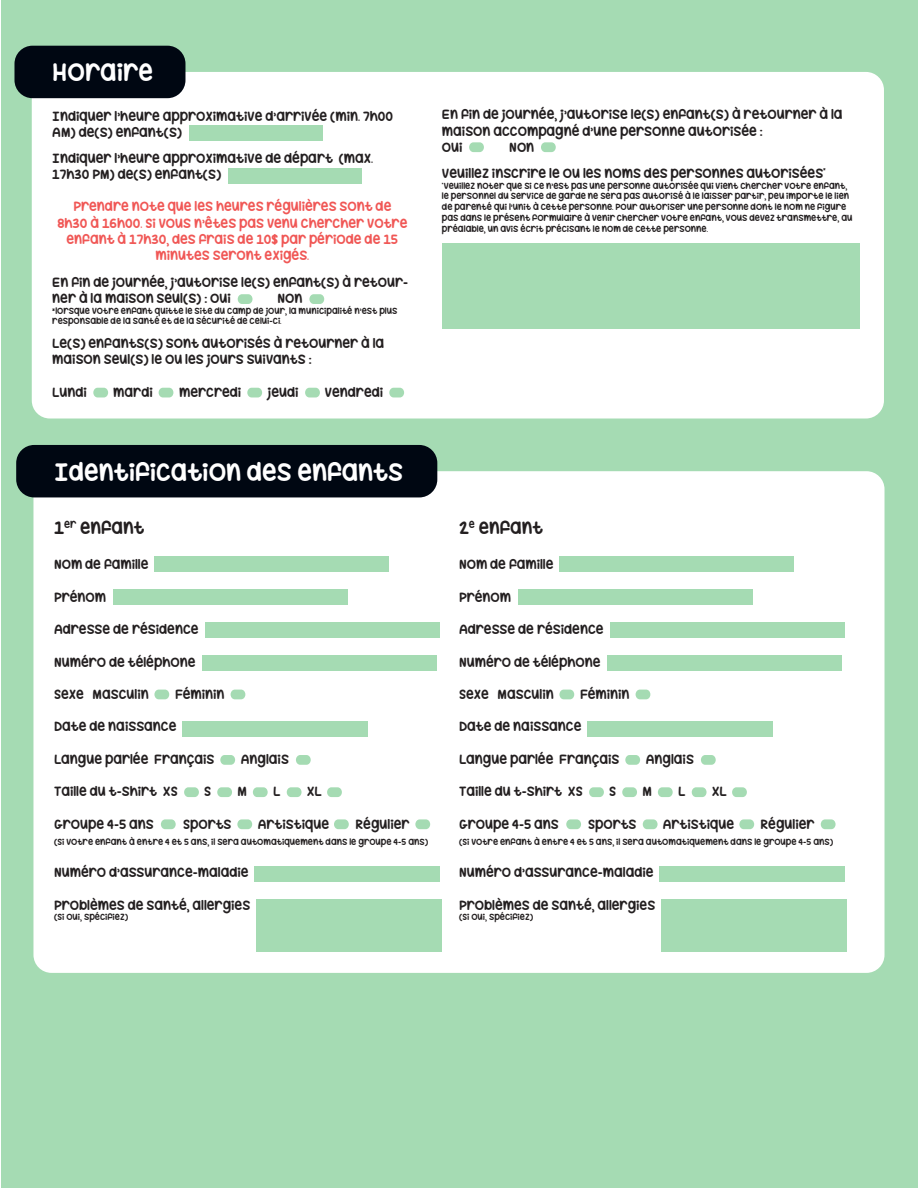
<style>
.page{position:relative;width:918px;height:1188px;background:#fff}
.page>*{position:absolute;margin:0;border:0;box-sizing:border-box;transform-origin:0 0}
.t1{font:25.5px "Hug Me Tight";color:#fff}
.t2{font:18px "Hug Me Tight";color:#231f20}
.t3{font:13.5px/16.2px "Hug Me Tight";color:#231f20}
.t4{font:13.5px/16.2px "Hug Me Tight";color:#f05755;text-align:center}
.t5{font:9px/10.8px "Hug Me Tight";color:#231f20}
</style>
<div class="page">
<div style="left:1px;top:0;width:917px;height:1188px;background:#a5dbb3"></div>
<div style="left:32px;top:72px;width:852px;height:347px;background:#fff;border-radius:18px"></div>
<div style="left:14px;top:46px;width:171px;height:52px;background:#000712;border-radius:18px"></div>
<div style="left:189px;top:125px;width:133px;height:16px;background:#a5dbb3"></div>
<div style="left:442px;top:243px;width:418px;height:85px;background:#a5dbb3"></div>
<div style="left:228px;top:168px;width:134px;height:15px;background:#a5dbb3"></div>
<div style="left:238px;top:294px;width:15px;height:10px;background:#a5dbb3;border-radius:5px"></div>
<div style="left:93px;top:388px;width:15px;height:9px;background:#a5dbb3;border-radius:5px"></div>
<div style="left:159px;top:388px;width:14px;height:9px;background:#a5dbb3;border-radius:5px"></div>
<div style="left:247px;top:388px;width:15px;height:9px;background:#a5dbb3;border-radius:5px"></div>
<div style="left:305px;top:388px;width:15px;height:9px;background:#a5dbb3;border-radius:5px"></div>
<div style="left:389px;top:388px;width:15px;height:9px;background:#a5dbb3;border-radius:5px"></div>
<div style="left:309px;top:294px;width:15px;height:10px;background:#a5dbb3;border-radius:5px"></div>
<div style="left:469px;top:142px;width:15px;height:10px;background:#a5dbb3;border-radius:5px"></div>
<div style="left:541px;top:142px;width:15px;height:10px;background:#a5dbb3;border-radius:5px"></div>
<div style="left:33px;top:471px;width:852px;height:502px;background:#fff;border-radius:18px"></div>
<div style="left:16px;top:445px;width:421px;height:52px;background:#000712;border-radius:18px"></div>
<div style="left:154px;top:556px;width:235px;height:16px;background:#a5dbb3"></div>
<div style="left:559px;top:556px;width:235px;height:16px;background:#a5dbb3"></div>
<div style="left:113px;top:589px;width:234px;height:16px;background:#a5dbb3"></div>
<div style="left:518px;top:589px;width:234px;height:16px;background:#a5dbb3"></div>
<div style="left:205px;top:622px;width:235px;height:16px;background:#a5dbb3"></div>
<div style="left:610px;top:622px;width:235px;height:16px;background:#a5dbb3"></div>
<div style="left:202px;top:655px;width:234px;height:16px;background:#a5dbb3"></div>
<div style="left:607px;top:655px;width:234px;height:16px;background:#a5dbb3"></div>
<div style="left:182px;top:721px;width:186px;height:16px;background:#a5dbb3"></div>
<div style="left:587px;top:721px;width:186px;height:16px;background:#a5dbb3"></div>
<div style="left:254px;top:866px;width:186px;height:16px;background:#a5dbb3"></div>
<div style="left:659px;top:866px;width:186px;height:16px;background:#a5dbb3"></div>
<div style="left:256px;top:900px;width:186px;height:52px;background:#a5dbb3"></div>
<div style="left:661px;top:900px;width:186px;height:52px;background:#a5dbb3"></div>
<div style="left:154px;top:690px;width:15px;height:9px;background:#a5dbb3;border-radius:5px"></div>
<div style="left:559px;top:690px;width:15px;height:9px;background:#a5dbb3;border-radius:5px"></div>
<div style="left:220px;top:755px;width:15px;height:10px;background:#a5dbb3;border-radius:5px"></div>
<div style="left:625px;top:755px;width:15px;height:10px;background:#a5dbb3;border-radius:5px"></div>
<div style="left:184px;top:787px;width:15px;height:10px;background:#a5dbb3;border-radius:5px"></div>
<div style="left:161px;top:819px;width:15px;height:10px;background:#a5dbb3;border-radius:5px"></div>
<div style="left:566px;top:819px;width:15px;height:10px;background:#a5dbb3;border-radius:5px"></div>
<div style="left:237px;top:819px;width:15px;height:10px;background:#a5dbb3;border-radius:5px"></div>
<div style="left:643px;top:819px;width:15px;height:10px;background:#a5dbb3;border-radius:5px"></div>
<div style="left:334px;top:819px;width:15px;height:10px;background:#a5dbb3;border-radius:5px"></div>
<div style="left:739px;top:819px;width:15px;height:10px;background:#a5dbb3;border-radius:5px"></div>
<div style="left:415px;top:819px;width:15px;height:10px;background:#a5dbb3;border-radius:5px"></div>
<div style="left:821px;top:819px;width:15px;height:10px;background:#a5dbb3;border-radius:5px"></div>
<div style="left:589px;top:787px;width:15px;height:10px;background:#a5dbb3;border-radius:5px"></div>
<div style="left:217px;top:787px;width:15px;height:10px;background:#a5dbb3;border-radius:5px"></div>
<div style="left:622px;top:787px;width:15px;height:10px;background:#a5dbb3;border-radius:5px"></div>
<div style="left:253px;top:787px;width:15px;height:10px;background:#a5dbb3;border-radius:5px"></div>
<div style="left:658px;top:787px;width:15px;height:10px;background:#a5dbb3;border-radius:5px"></div>
<div style="left:287px;top:787px;width:15px;height:10px;background:#a5dbb3;border-radius:5px"></div>
<div style="left:692px;top:787px;width:15px;height:10px;background:#a5dbb3;border-radius:5px"></div>
<div style="left:327px;top:787px;width:15px;height:10px;background:#a5dbb3;border-radius:5px"></div>
<div style="left:732px;top:787px;width:15px;height:10px;background:#a5dbb3;border-radius:5px"></div>
<div style="left:296px;top:755px;width:15px;height:10px;background:#a5dbb3;border-radius:5px"></div>
<div style="left:701px;top:755px;width:15px;height:10px;background:#a5dbb3;border-radius:5px"></div>
<div style="left:231px;top:690px;width:14px;height:9px;background:#a5dbb3;border-radius:5px"></div>
<div style="left:636px;top:690px;width:14px;height:9px;background:#a5dbb3;border-radius:5px"></div>
<p class="t1" style="left:52px;top:56px;width:102px">HORAIRE</p>
<p class="t3" style="left:52px;top:108px;width:342px">INDIQUER L’HEURE APPROXIMATIVE D’ARRIVÉE (MIN. 7H00<br>AM) DE(S) ENFANT(S)</p>
<p class="t3" style="left:52px;top:150px;width:323px">INDIQUER L’HEURE APPROXIMATIVE DE DÉPART (MAX.<br>17H30 PM) DE(S) ENFANT(S)</p>
<p class="t4" style="left:57px;top:199px;width:352px">PRENDRE NOTE QUE LES HEURES RÉGULIÈRES SONT DE 8H30 À 16H00. SI VOUS N’ÊTES PAS VENU CHERCHER VOTRE ENFANT À 17H30, DES FRAIS DE 10$ PAR PÉRIODE DE 15<br>MINUTES SERONT EXIGÉS.</p>
<p class="t3" style="left:52px;top:274px;width:357px">EN FIN DE JOURNÉE, J’AUTORISE LE(S) ENFANT(S) À RETOUR-<br>NER À LA MAISON SEUL(S) : OUI</p>
<p class="t3" style="left:278px;top:290px;width:27px">NON</p>
<p class="t5" style="left:52px;top:305px;width:347px">*LORSQUE VOTRE ENFANT QUITTE LE SITE DU CAMP DE JOUR, LA MUNICIPALITÉ N’EST PLUS<br>RESPONSABLE DE LA SANTÉ ET DE LA SÉCURITÉ DE CELUI-CI.</p>
<p class="t3" style="left:52px;top:335px;width:334px">LE(S) ENFANTS(S) SONT AUTORISÉS À RETOURNER À LA<br>MAISON SEUL(S) LE OU LES JOURS SUIVANTS :</p>
<p class="t3" style="left:52px;top:384px;width:36px">LUNDI</p>
<p class="t3" style="left:113px;top:384px;width:41px">MARDI</p>
<p class="t3" style="left:179px;top:384px;width:64px">MERCREDI</p>
<p class="t3" style="left:268px;top:384px;width:33px">JEUDI</p>
<p class="t3" style="left:325px;top:384px;width:60px">VENDREDI</p>
<p class="t1" style="left:54px;top:455px;width:351px">IDENTIFICATION DES ENFANTS</p>
<p class="t3" style="left:442px;top:107px;width:402px">EN FIN DE JOURNÉE, J’AUTORISE LE(S) ENFANT(S) À RETOURNER À LA<br>MAISON ACCOMPAGNÉ D’UNE PERSONNE AUTORISÉE :</p>
<p class="t3" style="left:442px;top:139px;width:22px">OUI</p>
<p class="t3" style="left:509px;top:139px;width:27px">NON</p>
<p class="t3" style="left:442px;top:165px;width:386px">VEUILLEZ INSCRIRE LE OU LES NOMS DES PERSONNES AUTORISÉES<sup>*</sup></p>
<p class="t5" style="left:442px;top:180px;width:412px"><sup>*</sup>VEUILLEZ NOTER QUE SI CE N’EST PAS UNE PERSONNE AUTORISÉE QUI VIENT CHERCHER VOTRE ENFANT, LE PERSONNEL DU SERVICE DE GARDE NE SERA PAS AUTORISÉ À LE LAISSER PARTIR, PEU IMPORTE LE LIEN DE PARENTÉ QUI L’UNIT À CETTE PERSONNE. POUR AUTORISER UNE PERSONNE DONT LE NOM NE FIGURE PAS DANS LE PRÉSENT FORMULAIRE À VENIR CHERCHER VOTRE ENFANT, VOUS DEVEZ TRANSMETTRE, AU PRÉALABLE, UN AVIS ÉCRIT PRÉCISANT LE NOM DE CETTE PERSONNE.</p>
<p class="t2" style="left:54px;top:516px;width:92px">1<sup>ER</sup> ENFANT</p>
<p class="t2" style="left:459px;top:516px;width:85px">2<sup>E</sup> ENFANT</p>
<p class="t3" style="left:54px;top:557px;width:96px">NOM DE FAMILLE</p>
<p class="t3" style="left:54px;top:589px;width:54px">PRÉNOM</p>
<p class="t3" style="left:54px;top:621px;width:146px">ADRESSE DE RÉSIDENCE</p>
<p class="t3" style="left:54px;top:654px;width:143px">NUMÉRO DE TÉLÉPHONE</p>
<p class="t3" style="left:54px;top:686px;width:96px">SEXE MASCULIN</p>
<p class="t3" style="left:175px;top:686px;width:51px">FÉMININ</p>
<p class="t3" style="left:54px;top:719px;width:124px">DATE DE NAISSANCE</p>
<p class="t3" style="left:54px;top:751px;width:162px">LANGUE PARLÉE FRANÇAIS</p>
<p class="t3" style="left:241px;top:751px;width:50px">ANGLAIS</p>
<p class="t3" style="left:54px;top:783px;width:125px">TAILLE DU T-SHIRT XS</p>
<p class="t3" style="left:204px;top:783px;width:9px">S</p>
<p class="t3" style="left:237px;top:783px;width:11px">M</p>
<p class="t3" style="left:273px;top:783px;width:9px">L</p>
<p class="t3" style="left:307px;top:783px;width:17px">XL</p>
<p class="t3" style="left:54px;top:816px;width:101px">GROUPE 4-5 ANS</p>
<p class="t3" style="left:183px;top:816px;width:50px">SPORTS</p>
<p class="t3" style="left:258px;top:816px;width:73px">ARTISTIQUE</p>
<p class="t3" style="left:355px;top:816px;width:56px">RÉGULIER</p>
<p class="t5" style="left:54px;top:836px;width:376px">(SI VOTRE ENFANT À ENTRE 4 ET 5 ANS, IL SERA AUTOMATIQUEMENT DANS LE GROUPE 4-5 ANS)</p>
<p class="t3" style="left:54px;top:864px;width:196px">NUMÉRO D’ASSURANCE-MALADIE</p>
<p class="t3" style="left:54px;top:897px;width:198px">PROBLÈMES DE SANTÉ, ALLERGIES</p>
<p class="t5" style="left:54px;top:912px;width:76px">(SI OUI, SPÉCIFIEZ)</p>
<p class="t3" style="left:459px;top:557px;width:96px">NOM DE FAMILLE</p>
<p class="t3" style="left:459px;top:589px;width:54px">PRÉNOM</p>
<p class="t3" style="left:459px;top:621px;width:146px">ADRESSE DE RÉSIDENCE</p>
<p class="t3" style="left:459px;top:654px;width:143px">NUMÉRO DE TÉLÉPHONE</p>
<p class="t3" style="left:459px;top:686px;width:96px">SEXE MASCULIN</p>
<p class="t3" style="left:580px;top:686px;width:51px">FÉMININ</p>
<p class="t3" style="left:459px;top:719px;width:124px">DATE DE NAISSANCE</p>
<p class="t3" style="left:459px;top:751px;width:162px">LANGUE PARLÉE FRANÇAIS</p>
<p class="t3" style="left:646px;top:751px;width:50px">ANGLAIS</p>
<p class="t3" style="left:459px;top:783px;width:125px">TAILLE DU T-SHIRT XS</p>
<p class="t3" style="left:609px;top:783px;width:9px">S</p>
<p class="t3" style="left:642px;top:783px;width:11px">M</p>
<p class="t3" style="left:678px;top:783px;width:9px">L</p>
<p class="t3" style="left:712px;top:783px;width:17px">XL</p>
<p class="t3" style="left:459px;top:816px;width:101px">GROUPE 4-5 ANS</p>
<p class="t3" style="left:588px;top:816px;width:50px">SPORTS</p>
<p class="t3" style="left:663px;top:816px;width:73px">ARTISTIQUE</p>
<p class="t3" style="left:760px;top:816px;width:56px">RÉGULIER</p>
<p class="t5" style="left:459px;top:836px;width:376px">(SI VOTRE ENFANT À ENTRE 4 ET 5 ANS, IL SERA AUTOMATIQUEMENT DANS LE GROUPE 4-5 ANS)</p>
<p class="t3" style="left:459px;top:864px;width:196px">NUMÉRO D’ASSURANCE-MALADIE</p>
<p class="t3" style="left:459px;top:897px;width:198px">PROBLÈMES DE SANTÉ, ALLERGIES</p>
<p class="t5" style="left:459px;top:912px;width:76px">(SI OUI, SPÉCIFIEZ)</p>
</div>
